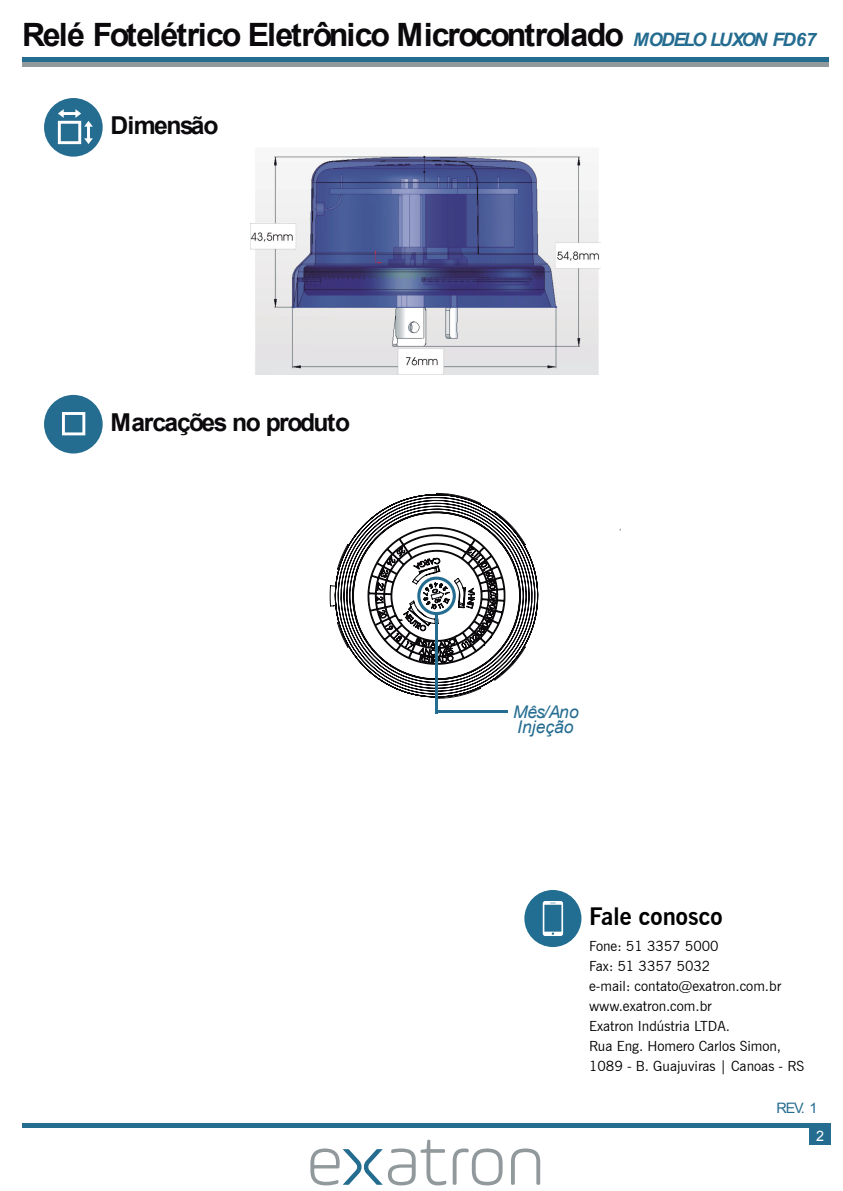
<style>
.page{position:relative;width:843px;height:1191px;background:#fff}
.page>*{position:absolute;margin:0;border:0;box-sizing:border-box;transform-origin:0 0}
.t1{font:700 32.1px "Arial";letter-spacing:-.06em;color:#0b090c}
.t2{font:700 24.7px "Arial";letter-spacing:-.06em;color:#0b090c}
.t3{font:700 24px "News Gothic BT";color:#000}
.t4{font:italic 17.5px/15.2px "Arial";color:#246c90}
.t5{font:14.4px "Arial";color:#246c90}
.t6{font:14.4px "Arial";color:#fff}
.t7{font:14px/20px "News Gothic BT";color:#000}
.s1{font-style:italic;font-size:18.5px;color:#246c90}
</style>
<div class="page">
<div style="left:44px;top:98px;width:59px;height:59px;background:#246c90;border-radius:50%"></div>
<svg style="left:58px;top:109px;width:35px;height:35px"></svg>
<div style="left:44px;top:395px;width:59px;height:58px;background:#246c90;border-radius:50%"></div>
<svg style="left:62px;top:412px;width:23px;height:23px"></svg>
<hr style="left:22px;top:1123px;width:806px;height:4px;background:#246c90">
<div style="left:22px;top:57px;width:806px;height:5px;background:#246c90"></div>
<div style="left:22px;top:62px;width:806px;height:5px;background:#92999d"></div>
<svg style="left:511px;top:1148px;width:29px;height:36px"></svg>
<svg style="left:452px;top:1148px;width:50px;height:37px"></svg>
<svg style="left:388px;top:1139px;width:58px;height:46px"></svg>
<svg style="left:310px;top:1148px;width:72px;height:37px"></svg>
<div style="left:809px;top:1123px;width:21px;height:21px;background:#246c90"></div>
<img style="left:250px;top:155px;width:350px;height:219px">
<svg style="left:329px;top:492px;width:209px;height:207px"></svg>
<hr style="left:435px;top:613px;width:3px;height:100px;background:#246c90">
<hr style="left:435px;top:710px;width:72px;height:3px;background:#246c90">
<div style="left:417px;top:576px;width:39px;height:39px;border:3px solid #246c90;border-radius:50%"></div>
<div style="left:524px;top:890px;width:57px;height:57px;background:#216e92;border-radius:50%"></div>
<svg style="left:542px;top:901px;width:21px;height:35px"></svg>
<h1 class="t1" style="left:22px;top:14px;width:795px">Relé Fotelétrico Eletrônico Microcontrolado <span class="s1">MODELO LUXON FD67</span></h1>
<h2 class="t2" style="left:110px;top:109px;width:110px">Dimensão</h2>
<h2 class="t2" style="left:110px;top:406px;width:241px">Marcações no produto</h2>
<p class="t4" style="left:513px;top:704px;width:67px">Mês/Ano<br>Injeção</p>
<h3 class="t3" style="left:589px;top:902px;width:135px">Fale conosco</h3>
<p class="t7" style="left:589px;top:936px;width:217px">Fone: 51 3357 5000<br>Fax: 51 3357 5032<br>e-mail: contato@exatron.com.br www.exatron.com.br<br>Exatron Indústria LTDA.<br>Rua Eng. Homero Carlos Simon,<br>1089 - B. Guajuviras | Canoas - RS</p>
<p class="t5" style="left:776px;top:1098px;width:42px">REV. 1</p>
<p class="t6" style="left:816px;top:1126px;width:9px">2</p>
</div>
